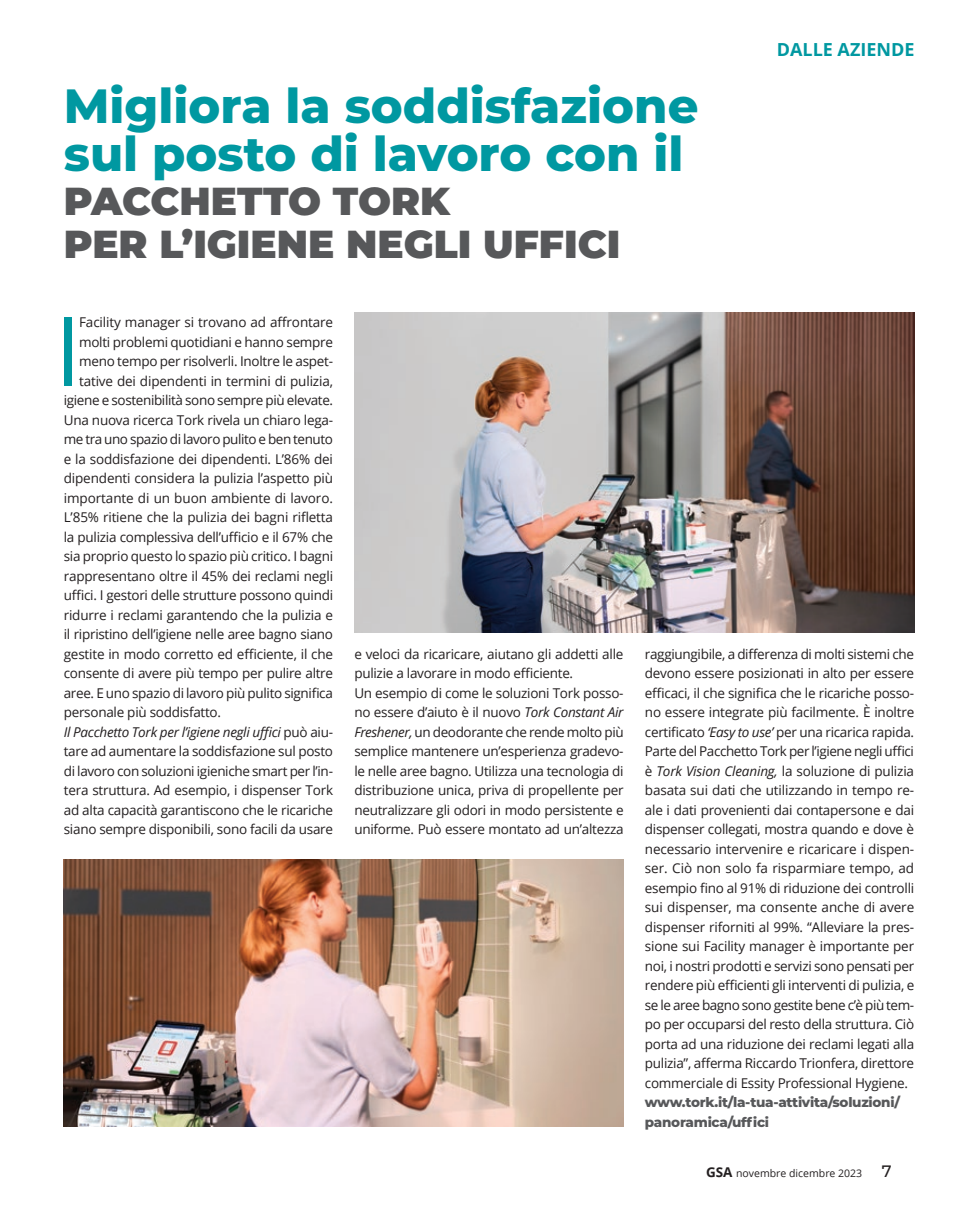
<style>
.page{position:relative;width:978px;height:1212px;background:#fff}
.page>*{position:absolute;margin:0;border:0;box-sizing:border-box;transform-origin:0 0}
.testo_GSA{font:95.4px "Open Sans";color:#0098a1}
.attualità_titolo_1{font:800 48px "Montserrat";color:#0098a1}
.attualità_titolo_2{font:900 39px "Montserrat";color:#57585a}
.t1{font:700 18px "Open Sans";color:#0098a1}
.testo_GSA-2{font:13.5px/19.5px "Open Sans";letter-spacing:-.02em;color:#231f20;text-align:justify}
.didascalia_1{font:800 13.5px/19.5px "Montserrat";letter-spacing:-.02em;color:#57585a}
.t2{font:10.5px "Open Sans";color:#231f20}
.s1{font-style:italic}
.s2{font-weight:700;font-size:13.5px}
.s3{font-family:"Montserrat";font-weight:500;font-size:16.5px}
</style>
<div class="page">
<img style="left:354px;top:313px;width:561px;height:320px">
<img style="left:64px;top:859px;width:560px;height:268px">
<p class="attualità_titolo_1" style="left:64px;top:71px;width:636px">Migliora la soddisfazione</p>
<p class="attualità_titolo_1" style="left:64px;top:119px;width:621px">sul posto di lavoro con il</p>
<p class="attualità_titolo_2" style="left:64px;top:171px;width:388px">PACCHETTO TORK</p>
<p class="attualità_titolo_2" style="left:64px;top:215px;width:558px">PER L’IGIENE NEGLI UFFICI</p>
<h3 class="t1" style="left:777px;top:37px;width:139px">DALLE AZIENDE</h3>
<p class="testo_GSA-2" style="left:64px;top:312px;width:271px;text-align:right">Facility manager si trovano ad affrontare molti problemi quotidiani e hanno sempre meno tempo per risolverli. Inoltre le aspet&shy;tative dei dipendenti in termini di pulizia, igiene e sostenibilità sono sempre più elevate.</p>
<p class="testo_GSA-2" style="left:64px;top:410px;width:271px">Una nuova ricerca Tork rivela un chiaro lega&shy;me tra uno spazio di lavoro pulito e ben tenuto e la soddisfazione dei dipendenti. L’86% dei dipendenti considera la pulizia l’aspetto più importante di un buon ambiente di lavoro.<br>L’85% ritiene che la pulizia dei bagni rifletta la pulizia complessiva dell’ufficio e il 67% che sia proprio questo lo spazio più critico. I bagni rappresentano oltre il 45% dei reclami negli uffici. I gestori delle strutture possono quindi ridurre i reclami garantendo che la pulizia e il ripristino dell’igiene nelle aree bagno siano gestite in modo corretto ed efficiente, il che consente di avere più tempo per pulire altre aree. E uno spazio di lavoro più pulito significa personale più soddisfatto.</p>
<p class="testo_GSA-2" style="left:64px;top:722px;width:271px"><span class="s1">Il Pacchetto Tork per l’igiene negli uffici</span> può aiu&shy;tare ad aumentare la soddisfazione sul posto di lavoro con soluzioni igieniche smart per l’in&shy;tera struttura. Ad esempio, i dispenser Tork ad alta capacità garantiscono che le ricariche siano sempre disponibili, sono facili da usare</p>
<p class="testo_GSA" style="left:54px;top:286px;width:28px">I</p>
<p class="testo_GSA-2" style="left:354px;top:644px;width:271px">e veloci da ricaricare, aiutano gli addetti alle pulizie a lavorare in modo efficiente.</p>
<p class="testo_GSA-2" style="left:354px;top:683px;width:271px">Un esempio di come le soluzioni Tork posso&shy;no essere d’aiuto è il nuovo <span class="s1">Tork Constant Air Freshener,</span> un deodorante che rende molto più semplice mantenere un’esperienza gradevo&shy;le nelle aree bagno. Utilizza una tecnologia di distribuzione unica, priva di propellente per neutralizzare gli odori in modo persistente e uniforme. Può essere montato ad un’altezza</p>
<p class="testo_GSA-2" style="left:645px;top:644px;width:271px">raggiungibile, a differenza di molti sistemi che devono essere posizionati in alto per essere efficaci, il che significa che le ricariche posso&shy;no essere integrate più facilmente. È inoltre certificato <span class="s1">‘Easy to use’</span> per una ricarica rapida.</p>
<p class="testo_GSA-2" style="left:645px;top:741px;width:271px">Parte del Pacchetto Tork per l’igiene negli uffici è <span class="s1">Tork Vision Cleaning,</span> la soluzione di pulizia basata sui dati che utilizzando in tempo re&shy;ale i dati provenienti dai contapersone e dai dispenser collegati, mostra quando e dove è necessario intervenire e ricaricare i dispen&shy;ser. Ciò non solo fa risparmiare tempo, ad esempio fino al 91% di riduzione dei controlli sui dispenser, ma consente anche di avere dispenser riforniti al 99%. “Alleviare la pres&shy;sione sui Facility manager è importante per noi, i nostri prodotti e servizi sono pensati per rendere più efficienti gli interventi di pulizia, e se le aree bagno sono gestite bene c’è più tem&shy;po per occuparsi del resto della struttura. Ciò porta ad una riduzione dei reclami legati alla pulizia”, afferma Riccardo Trionfera, direttore commerciale di Essity Professional Hygiene.</p>
<p class="didascalia_1" style="left:645px;top:1092px;width:257px">www.tork.it/la-tua-attivita/soluzioni/ panoramica/uffici</p>
<p class="t2" style="left:706px;top:1166px;width:187px"><span class="s2">GSA</span> novembre dicembre 2023 <span class="s3">7</span></p>
</div>
